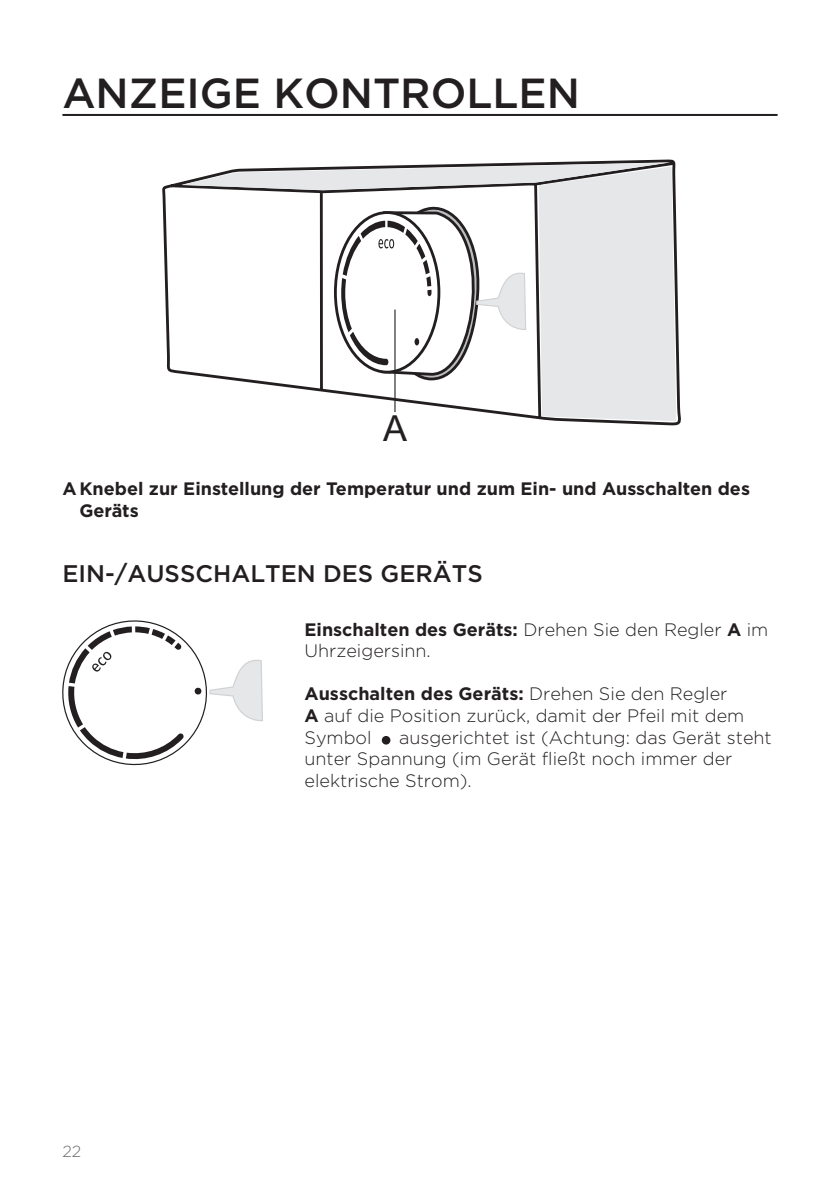
<style>
.page{position:relative;width:840px;height:1191px;background:#fff}
.page>*{position:absolute;margin:0;border:0;box-sizing:border-box;transform-origin:0 0}
.glavni_naslov{font:500 42px "Gotham";color:#231f20}
.t1{font:35.8px "Arial";color:#231f20}
.podnaslov1-1{font:500 24px "Gotham";color:#231f20}
.besedilo{font:300 18px/21.6px "Gotham";color:#231f20}
.seznam{font:700 18px/21.6px "Gotham";color:#231f20}
.t2{font:300 16px "Gotham";color:#6c6d70}
.s1{font-weight:700}
</style>
<div class="page">
<hr style="left:62px;top:114px;width:715px;height:2px;background:#231f20">
<div style="left:381px;top:736px;width:9px;height:8px;background:#231f20;border-radius:50%"></div>
<svg style="left:162px;top:159px;width:519px;height:267px"></svg>
<svg style="left:184px;top:162px;width:493px;height:260px"></svg>
<svg style="left:389px;top:239px;width:5px;height:9px"></svg>
<svg style="left:62px;top:620px;width:201px;height:146px"></svg>
<p class="glavni_naslov" style="left:62px;top:66px;width:518px">ANZEIGE KONTROLLEN</p>
<p class="t1" style="left:383px;top:405px;width:25px">A</p>
<p class="seznam" style="left:79px;top:478px;width:671px;text-indent:-17px">A Knebel zur Einstellung der Temperatur und zum Ein- und Ausschalten des<br>Geräts</p>
<p class="podnaslov1-1" style="left:62px;top:557px;width:421px">EIN-/AUSSCHALTEN DES GERÄTS</p>
<p class="besedilo" style="left:304px;top:618px;width:465px"><span class="s1">Einschalten des Geräts:</span> Drehen Sie den Regler <span class="s1">A</span> im<br>Uhrzeigersinn.</p>
<p class="besedilo" style="left:304px;top:682px;width:441px"><span class="s1">Ausschalten des Geräts:</span> Drehen Sie den Regler<br><span class="s1">A</span> auf die Position zurück, damit der Pfeil mit dem<br>Symbol</p>
<p class="besedilo" style="left:304px;top:726px;width:468px;text-indent:94px">ausgerichtet ist (Achtung: das Gerät steht unter Spannung (im Gerät fließt noch immer der elektrische Strom).</p>
<p class="t2" style="left:62px;top:1140px;width:20px">22</p>
</div>
